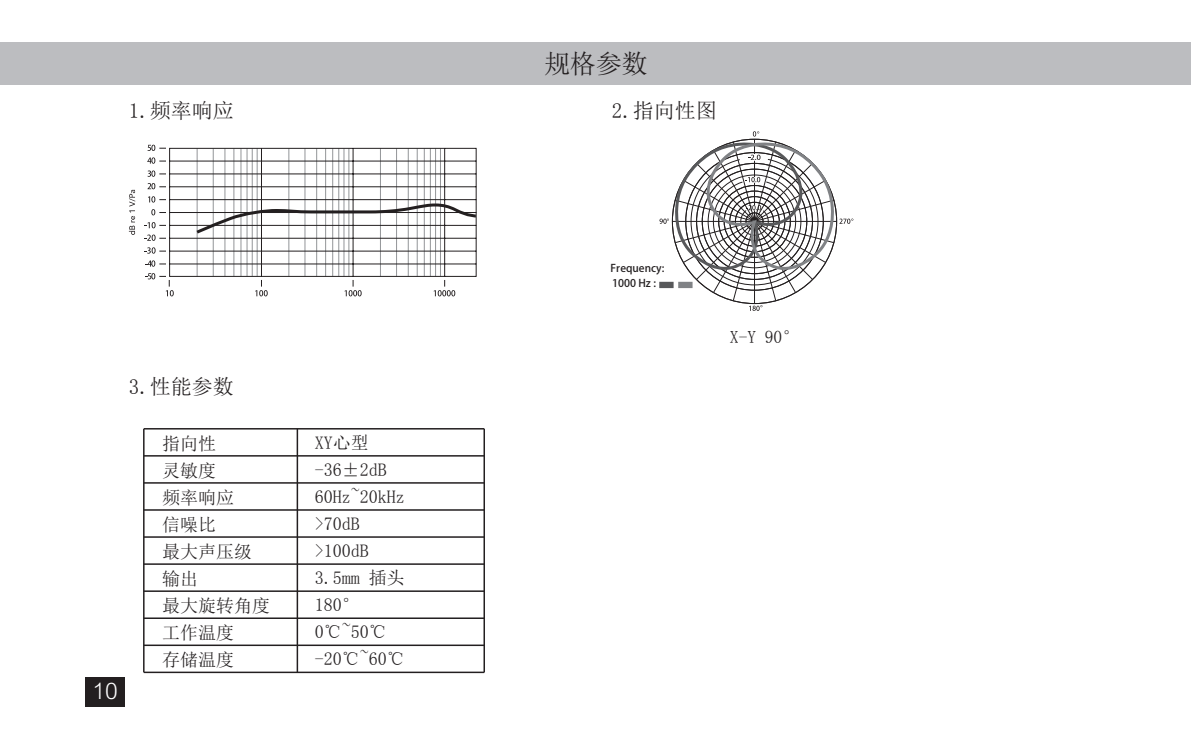
<style>
.page{position:relative;width:1191px;height:749px;background:#fff}
.page>*{position:absolute;margin:0;border:0;box-sizing:border-box;transform-origin:0 0}
.t1{font:26.4px "Sim Sun";color:#231f20}
.t2{font:300 22.8px "Arial MT Std";color:#fff}
.t3{font:21px "Sim Sun";color:#231f20}
.t4{font:18px/27px "Sim Sun";color:#231f20}
.t5{font:17.4px "Sim Sun";color:#231f20}
.t6{font:10.5px "Avenir Medium G Bpc EUC H";color:#231f20}
.t7{font:10.5px "Avenir Heavy G Bpc EUC H";color:#231f20}
.s1{font-family:"Avenir Medium G Bpc EUC H"}
</style>
<div class="page">
<div style="left:0;top:43px;width:1191px;height:42px;background:#bcbdc0"></div>
<hr style="left:144px;top:428px;width:340px;height:1px;background:#231f20">
<hr style="left:144px;top:455px;width:340px;height:1px;background:#231f20">
<hr style="left:144px;top:482px;width:340px;height:1px;background:#231f20">
<hr style="left:144px;top:509px;width:340px;height:1px;background:#231f20">
<hr style="left:144px;top:536px;width:340px;height:1px;background:#231f20">
<hr style="left:144px;top:563px;width:340px;height:1px;background:#231f20">
<hr style="left:144px;top:590px;width:340px;height:1px;background:#231f20">
<hr style="left:144px;top:617px;width:340px;height:1px;background:#231f20">
<hr style="left:144px;top:644px;width:340px;height:1px;background:#231f20">
<hr style="left:144px;top:671px;width:340px;height:2px;background:#231f20">
<hr style="left:143px;top:428px;width:2px;height:244px;background:#231f20">
<hr style="left:483px;top:428px;width:2px;height:244px;background:#231f20">
<hr style="left:297px;top:428px;width:1px;height:244px;background:#231f20">
<svg style="left:159px;top:147px;width:318px;height:130px"></svg>
<svg style="left:129px;top:190px;width:6px;height:45px"></svg>
<svg style="left:147px;top:145px;width:8px;height:6px"></svg>
<svg style="left:147px;top:157px;width:8px;height:7px"></svg>
<svg style="left:147px;top:170px;width:8px;height:7px"></svg>
<svg style="left:147px;top:183px;width:8px;height:6px"></svg>
<svg style="left:144px;top:234px;width:12px;height:7px"></svg>
<svg style="left:144px;top:247px;width:12px;height:6px"></svg>
<svg style="left:145px;top:260px;width:10px;height:6px"></svg>
<svg style="left:145px;top:273px;width:10px;height:6px"></svg>
<svg style="left:148px;top:196px;width:7px;height:6px"></svg>
<svg style="left:144px;top:222px;width:12px;height:6px"></svg>
<svg style="left:151px;top:209px;width:4px;height:6px"></svg>
<svg style="left:166px;top:280px;width:8px;height:16px"></svg>
<svg style="left:255px;top:280px;width:13px;height:16px"></svg>
<svg style="left:344px;top:280px;width:18px;height:16px"></svg>
<svg style="left:434px;top:280px;width:21px;height:16px"></svg>
<svg style="left:194px;top:202px;width:283px;height:33px"></svg>
<svg style="left:659px;top:131px;width:194px;height:180px"></svg>
<div style="left:659px;top:282px;width:14px;height:6px;background:#57585a"></div>
<div style="left:678px;top:282px;width:14px;height:6px;background:#808285"></div>
<div style="left:86px;top:677px;width:39px;height:29px;background:#231f20"></div>
<h1 class="t1" style="left:544px;top:51px;width:105px">规格参数</h1>
<p class="t3" style="left:129px;top:99px;width:106px">1.频率响应</p>
<p class="t3" style="left:612px;top:99px;width:106px">2.指向性图</p>
<p class="t2" style="left:93px;top:678px;width:27px">10</p>
<p class="t3" style="left:129px;top:375px;width:106px">3.性能参数</p>
<p class="t4" style="left:162px;top:429px;width:110px">指向性<br>灵敏度<br>频率响应<br>信噪比<br>最大声压级输出<br>最大旋转角度工作温度<br>存储温度</p>
<p class="t4" style="left:315px;top:428px;width:91px">XY心型-36±2dB<br>60Hz~20kHz &gt;70dB &gt;100dB<br>3.5mm 插头<br>180°<br>0℃~50℃ -20℃~60℃</p>
<p class="t6" style="left:610px;top:262px;width:55px">Frequency:</p>
<p class="t7" style="left:612px;top:276px;width:45px">1000 Hz <span class="s1">:</span></p>
<p class="t5" style="left:730px;top:328px;width:71px">X-Y 90°</p>
</div>
